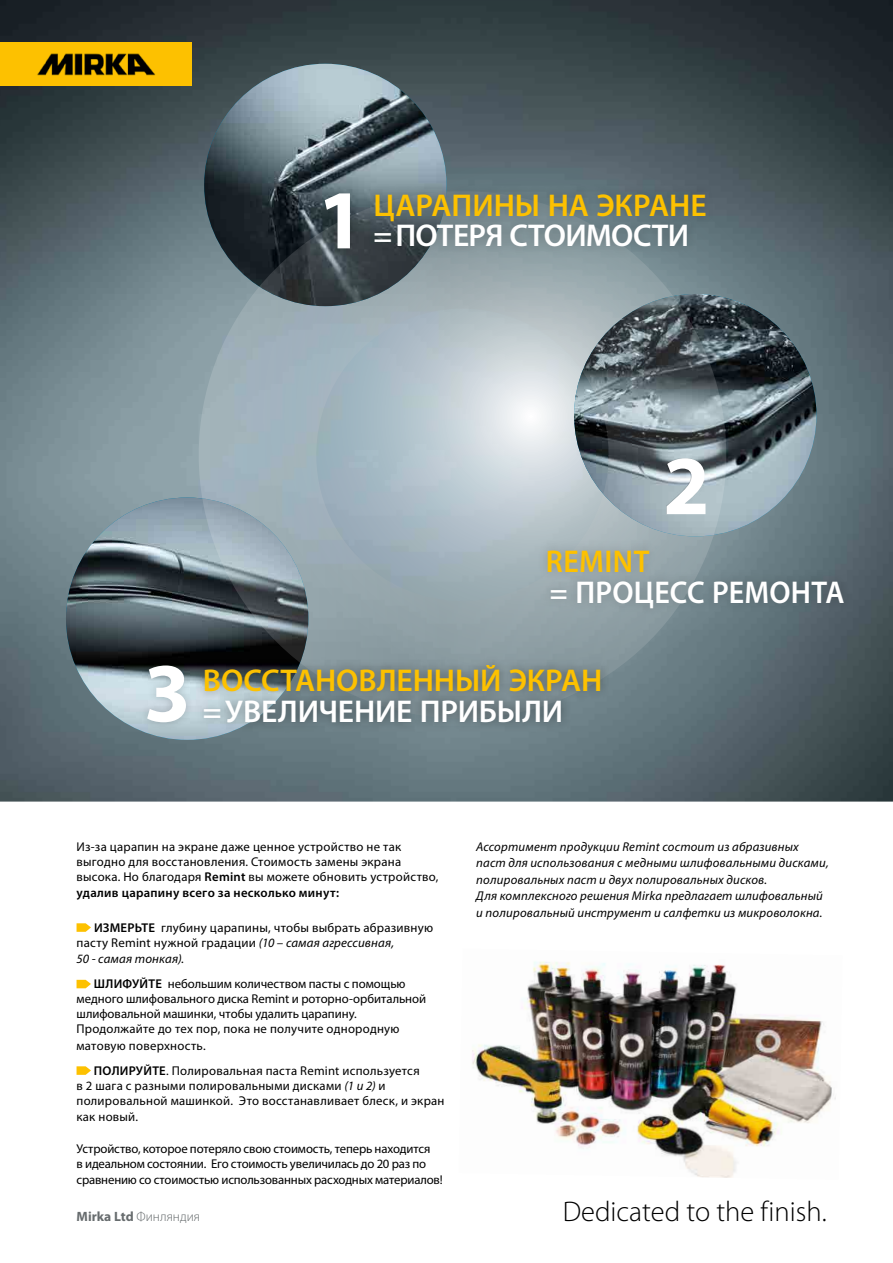
<style>
.page{position:relative;width:893px;height:1263px;background:#fff}
.page>*{position:absolute;margin:0;border:0;box-sizing:border-box;transform-origin:0 0}
.t1{font:700 84.6px "Myriad Pro";color:#fff}
.t2{font:600 31.65px "Myriad Pro";color:#fdc100}
.t3{font:600 31.65px "Myriad Pro";letter-spacing:-.005em;color:#fff}
.t4{font:600 31.65px "Myriad Pro";letter-spacing:-.005em;color:#fff;scale:.95 1}
.t5{font:600 31.65px "Myriad Pro";color:#fdc100;scale:.95 1}
.t6{font:300 28.5px "Myriad Pro";color:#000}
.t7{font:300 13.5px "Myriad Pro";color:#676c6e}
.t8{font:12.75px/15px "Myriad Pro";letter-spacing:.015em;color:#000}
.t9{font:italic 12.75px/16.5px "Myriad Pro";letter-spacing:.015em;color:#000}
.t10{font:12.75px/15px "Myriad Pro";letter-spacing:-.01em;color:#000}
.t11{font:12.75px "Myriad Pro";letter-spacing:-.015em;color:#000}
.t12{font:600 12.75px "Myriad Pro";letter-spacing:.02em;color:#000}
.s1{font-weight:600}
.s2{font-style:italic}
.s3{font-weight:700}
</style>
<div class="page">
<img style="left:0;top:0;width:893px;height:801px">
<svg style="left:117px;top:62px;width:776px;height:708px;background:#54646a"></svg>
<img style="left:0;top:43px;width:191px;height:42px">
<img style="left:66px;top:497px;width:242px;height:243px;border-radius:121px">
<img style="left:204px;top:64px;width:242px;height:242px;border-radius:121px">
<img style="left:574px;top:294px;width:242px;height:242px;border-radius:121px">
<svg style="left:197px;top:191px;width:531px;height:528px;background:#8e9da4"></svg>
<div style="left:139px;top:657px;width:56px;height:74px;background:#000;opacity:.2"></div>
<div style="left:316px;top:185px;width:43px;height:73px;background:#000;opacity:.2"></div>
<div style="left:666px;top:458px;width:39px;height:56px;background:#000;opacity:.2"></div>
<div style="left:365px;top:183px;width:350px;height:74px;background:#000;opacity:.2"></div>
<div style="left:538px;top:540px;width:315px;height:78px;background:#000;opacity:.2"></div>
<div style="left:195px;top:655px;width:415px;height:77px;background:#000;opacity:.4"></div>
<svg style="left:77px;top:923px;width:14px;height:9px"></svg>
<svg style="left:77px;top:980px;width:14px;height:8px"></svg>
<svg style="left:77px;top:1066px;width:14px;height:9px"></svg>
<img style="left:472px;top:961px;width:364px;height:217px">
<h1 class="t1" style="left:318px;top:165px;width:48px">1</h1>
<h2 class="t2" style="left:373px;top:187px;width:335px">ЦАРАПИНЫ НА ЭКРАНЕ</h2>
<h2 class="t3" style="left:373px;top:218px;width:317px">= ПОТЕРЯ СТОИМОСТИ</h2>
<h1 class="t1" style="left:663px;top:430px;width:48px">2</h1>
<h2 class="t5" style="left:546px;top:544px;width:111px">REMINT</h2>
<h2 class="t4" style="left:550px;top:574px;width:312px">= ПРОЦЕСС РЕМОНТА</h2>
<h1 class="t1" style="left:144px;top:638px;width:48px">3</h1>
<h2 class="t2" style="left:203px;top:663px;width:401px">ВОССТАНОВЛЕННЫЙ ЭКРАН</h2>
<h2 class="t3" style="left:203px;top:694px;width:362px">= УВЕЛИЧЕНИЕ ПРИБЫЛИ</h2>
<p class="t8" style="left:77px;top:839px;width:363px">Из-за царапин на экране даже ценное устройство не так выгодно для восстановления. Стоимость замены экрана высока. Но благодаря <span class="s1">Remint</span> вы можете обновить устройство,</p>
<p class="t12" style="left:77px;top:886px;width:264px">удалив царапину всего за несколько минут:</p>
<p class="t8" style="left:77px;top:920px;width:358px;text-indent:17px"><span class="s1">ИЗМЕРЬТЕ</span> глубину царапины, чтобы выбрать абразивную пасту Remint нужной градации <span class="s2">(10 – самая агрессивная,</span></p>
<p class="t8" style="left:94px;top:947px;width:313px;line-height:25px;text-indent:-17px"><span class="s2">50 - самая тонкая).<br></span><span class="s1">ШЛИФУЙТЕ</span> небольшим количеством пасты с помощью</p>
<p class="t8" style="left:77px;top:992px;width:351px">медного шлифовального диска Remint и роторно-орбитальной шлифовальной машинки, чтобы удалить царапину.<br>Продолжайте до тех пор, пока не получите однородную</p>
<p class="t8" style="left:94px;top:1033px;width:327px;line-height:25px;text-indent:-17px">матовую поверхность.<br><span class="s1">ПОЛИРУЙТЕ</span>. Полировальная паста Remint используется</p>
<p class="t8" style="left:77px;top:1078px;width:370px">в 2 шага с разными полировальными дисками <span class="s2">(1 и 2)</span> и полировальной машинкой. Это восстанавливает блеск, и экран</p>
<p class="t8" style="left:77px;top:1110px;width:63px">как новый.</p>
<p class="t10" style="left:77px;top:1141px;width:355px">Устройство, которое потеряло свою стоимость, теперь находится в идеальном состоянии. Его стоимость увеличилась до 20 раз по</p>
<p class="t11" style="left:77px;top:1173px;width:368px">сравнению со стоимостью использованных расходных материалов!</p>
<p class="t9" style="left:476px;top:838px;width:354px">Ассортимент продукции Remint состоит из абразивных паст для использования с медными шлифовальными дисками, полировальных паст и двух полировальных дисков.<br>Для комплексного решения Mirka предлагает шлифовальный и полировальный инструмент и салфетки из микроволокна.</p>
<p class="t7" style="left:77px;top:1209px;width:125px"><span class="s3">Mirka Ltd</span> Финляндия</p>
<h3 class="t6" style="left:563px;top:1195px;width:265px">Dedicated to the finish.</h3>
</div>
